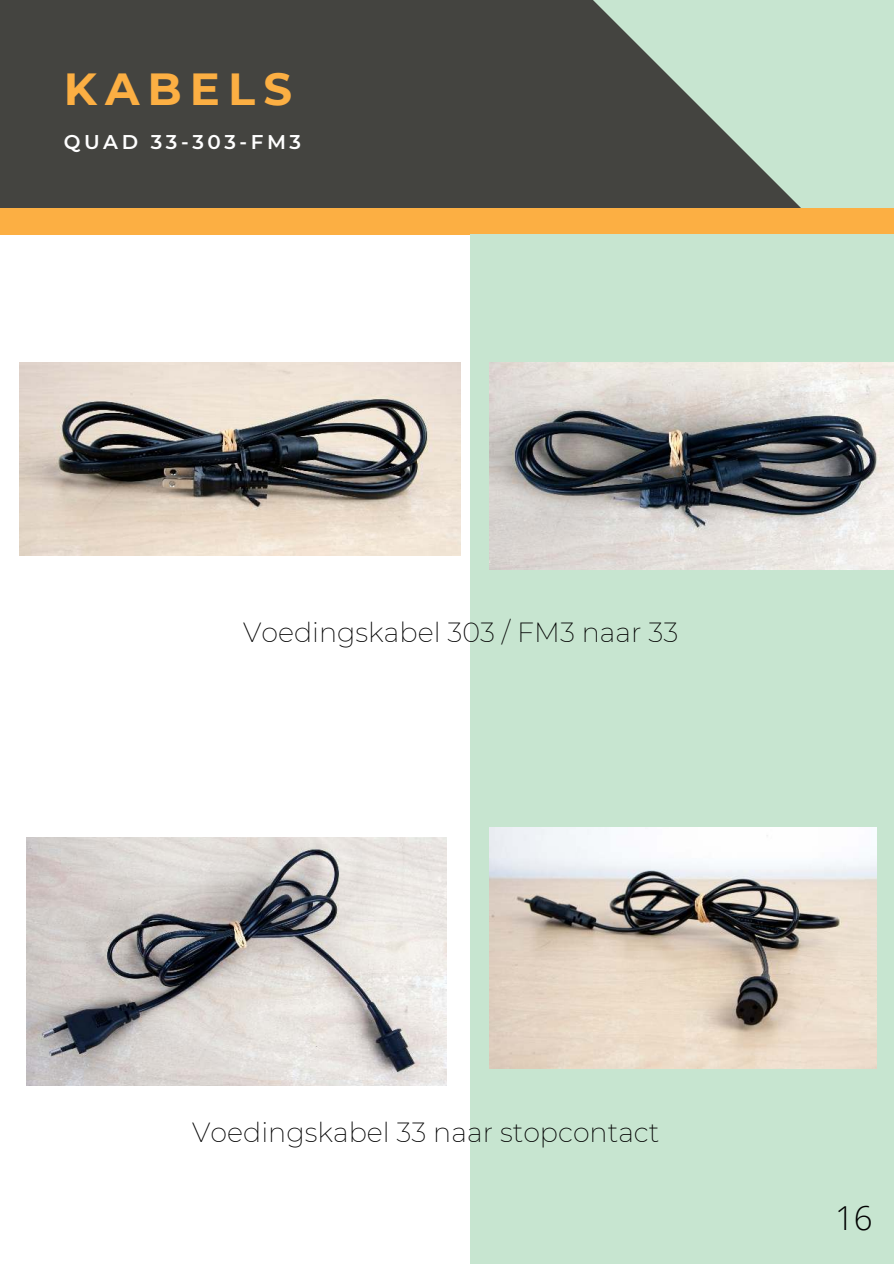
<style>
.page{position:relative;width:894px;height:1264px;background:#fff}
.page>*{position:absolute;margin:0;border:0;box-sizing:border-box;transform-origin:0 0}
.t1{font:700 44.85px "Montserrat";letter-spacing:.18em;color:#fcaf43}
.t2{font:300 33px "Open Sans";color:#000}
.t3{font:200 27px "Montserrat";color:#000}
.t4{font:600 19.8px "Montserrat";letter-spacing:.18em;color:#fff}
</style>
<div class="page">
<div style="left:0;top:0;width:893px;height:216px;background:#444440"></div>
<svg style="left:563px;top:0;width:330px;height:209px;fill:#c7e5d0"></svg>
<div style="left:0;top:209px;width:893px;height:26px;background:#fcaf43"></div>
<div style="left:470px;top:235px;width:423px;height:1028px;background:#c7e5d0"></div>
<img style="left:19px;top:362px;width:442px;height:194px">
<img style="left:27px;top:837px;width:419px;height:248px">
<img style="left:489px;top:362px;width:404px;height:207px">
<img style="left:489px;top:827px;width:387px;height:241px">
<h1 class="t1" style="left:64px;top:56px;width:230px">KABELS</h1>
<p class="t4" style="left:64px;top:127px;width:239px">QUAD 33-303-FM3</p>
<p class="t3" style="left:243px;top:614px;width:436px">Voedingskabel 303 / FM3 naar 33</p>
<p class="t3" style="left:192px;top:1114px;width:468px">Voedingskabel 33 naar stopcontact</p>
<p class="t2" style="left:834px;top:1195px;width:39px">16</p>
</div>
